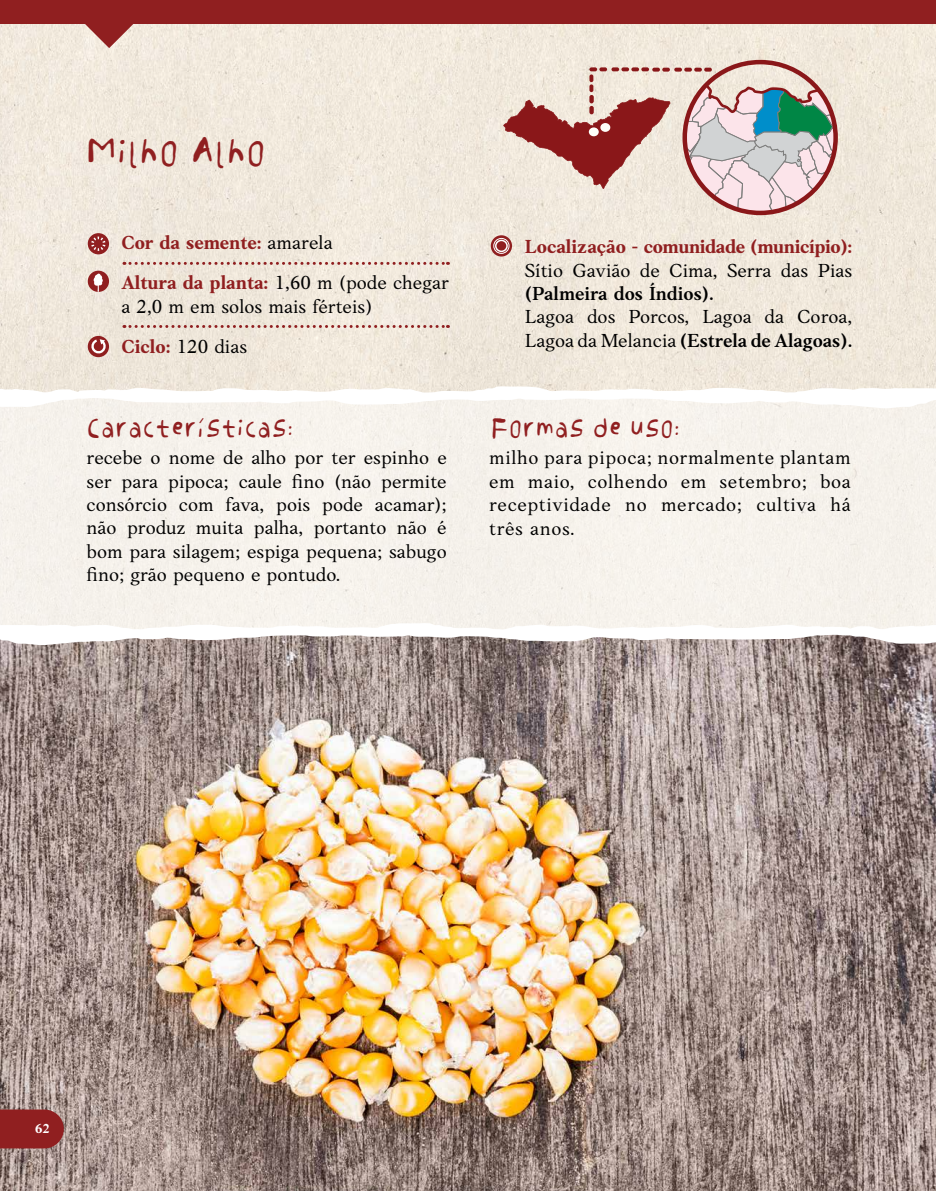
<style>
.page{position:relative;width:936px;height:1191px;background:#fff}
.page>*{position:absolute;margin:0;border:0;box-sizing:border-box;transform-origin:0 0}
.t1{font:39px "Corose Alt 01";color:#901f20}
.t2{font:27px "Corose Alt 01";color:#901f20}
.t3{font:19.5px/23.4px "Anko";color:#000;text-align:justify}
.t4{font:700 19.5px/40.3px "Anko";color:#901f20}
.t5{font:700 19.5px "Anko";letter-spacing:-.02em;color:#901f20}
.t6{font:600 19.5px "Anko";color:#000}
.t7{font:700 13.5px "Anko";color:#fff}
.s1{font-weight:400;color:#000}
.s2{font-weight:700;color:#901f20}
.s3{font-weight:600}
</style>
<div class="page">
<img style="left:0;top:24px;width:935px;height:362px">
<div style="left:0;top:0;width:935px;height:24px;background:#901f20"></div>
<svg style="left:85px;top:24px;width:48px;height:24px"></svg>
<div style="left:0;top:395px;width:935px;height:243px;background:#f6f2ec"></div>
<svg style="left:0;top:386px;width:936px;height:22px"></svg>
<img style="left:0;top:645px;width:935px;height:546px">
<svg style="left:503px;top:62px;width:332px;height:151px;background:#cfb8b1"></svg>
<div style="left:588px;top:127px;width:10px;height:9px;background:#fffef9;border-radius:50%"></div>
<div style="left:600px;top:123px;width:10px;height:9px;background:#fffef9;border-radius:50%"></div>
<svg style="left:124px;top:262px;width:324px;height:3px"></svg>
<svg style="left:124px;top:325px;width:324px;height:3px"></svg>
<div style="left:88px;top:233px;width:21px;height:21px;background:#901f20;border-radius:50%"></div>
<svg style="left:91px;top:236px;width:14px;height:15px"></svg>
<div style="left:88px;top:271px;width:21px;height:21px;background:#901f20;border-radius:50%"></div>
<svg style="left:94px;top:273px;width:9px;height:19px"></svg>
<div style="left:88px;top:336px;width:21px;height:21px;background:#901f20;border-radius:50%"></div>
<svg style="left:91px;top:339px;width:16px;height:15px"></svg>
<svg style="left:490px;top:235px;width:22px;height:21px"></svg>
<div style="left:493px;top:238px;width:16px;height:16px;border:1px solid #fff;border-radius:50%"></div>
<div style="left:495px;top:240px;width:12px;height:12px;border:2px solid #fff;border-radius:50%"></div>
<svg style="left:0;top:623px;width:935px;height:22px"></svg>
<svg style="left:0;top:1109px;width:64px;height:39px;background:#922829"></svg>
<h1 class="t1" style="left:86px;top:124px;width:182px">Milho Alho</h1>
<p class="t4" style="left:121px;top:222px;width:329px">Cor da semente: <span class="s1">amarela<br></span>Altura da planta: <span class="s1">1,60 m (pode chegar</span></p>
<p class="t3" style="left:121px;top:286px;width:252px;line-height:40.3px">a 2,0 m em solos mais férteis)<br><span class="s2">Ciclo:</span> 120 dias</p>
<p class="t5" style="left:524px;top:235px;width:329px">Localização - comunidade (município):</p>
<p class="t3" style="left:524px;top:258px;width:329px">Sítio Gavião de Cima, Serra das Pias</p>
<p class="t6" style="left:524px;top:282px;width:190px">(Palmeira dos Índios).</p>
<p class="t3" style="left:524px;top:305px;width:329px">Lagoa dos Porcos, Lagoa da Coroa,<br>Lagoa da Melancia <span class="s3">(Estrela de Alagoas).</span></p>
<h2 class="t2" style="left:87px;top:409px;width:208px">Características:</h2>
<h2 class="t2" style="left:490px;top:409px;width:191px">Formas de uso:</h2>
<p class="t3" style="left:489px;top:446px;width:363px">milho para pipoca; normalmente plantam em maio, colhendo em setembro; boa receptividade no mercado; cultiva há três anos.</p>
<p class="t3" style="left:87px;top:446px;width:361px">recebe o nome de alho por ter espinho e ser para pipoca; caule fino (não permite consórcio com fava, pois pode acamar); não produz muita palha, portanto não é bom para silagem; espiga pequena; sabugo fino; grão pequeno e pontudo.</p>
<p class="t7" style="left:35px;top:1120px;width:16px">62</p>
</div>
